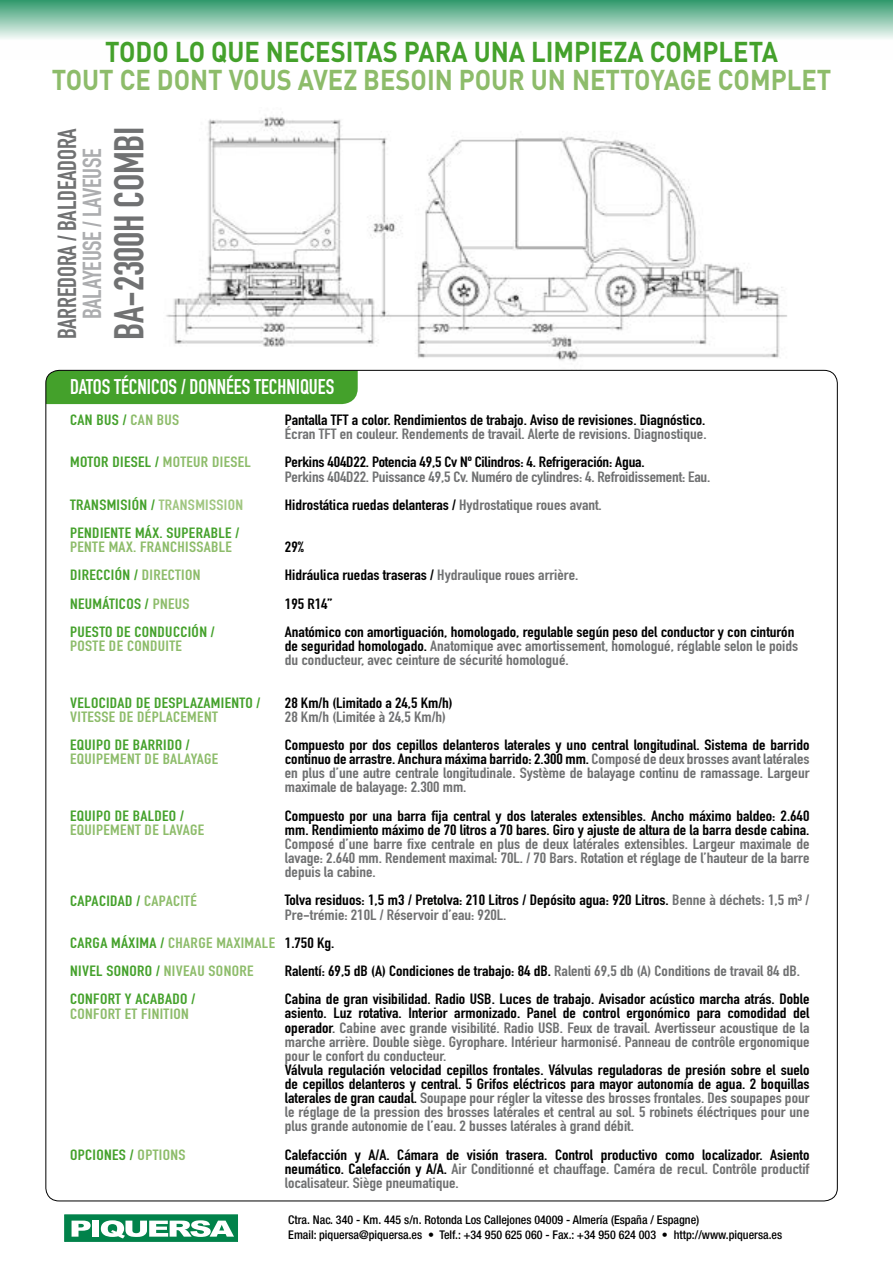
<style>
.page{position:relative;width:893px;height:1263px;background:#fff}
.page>*{position:absolute;margin:0;border:0;box-sizing:border-box;transform-origin:0 0}
.t1{font:700 40.95px "DIN Condensed";letter-spacing:-.01em;color:#707172}
.t2{font:700 28.35px "DIN";color:#8dbc6a;scale:.9 1}
.t3{font:700 28.35px "DIN";color:#44a12b;scale:.9 1}
.t4{font:700 25.8px "DIN Condensed";letter-spacing:-.01em;color:#707172}
.t5{font:700 25.8px "DIN Condensed";letter-spacing:-.01em;color:#acadaf}
.t6{font:700 21px "DIN Condensed";color:#fff}
.t7{font:700 14.7px/14.1px "DIN Condensed";color:#707172;text-align:justify;scale:1.18 1}
.t8{font:700 14.7px/28.2px "DIN Condensed";color:#000;scale:1.18 1}
.t9{font:700 14.7px/28.2px "DIN Condensed";letter-spacing:.02em;color:#44a12b;scale:1.18 1}
.t10{font:700 14.7px "DIN Condensed";letter-spacing:.02em;color:#8dbc6a;scale:1.18 1}
.t11{font:500 condensed 12px/14.4px "Helvetica Neue LT Std";color:#000}
.s1{color:#8dbc6a}
.s2{color:#a0c680}
.s3{color:#000}
.s4{color:#707172}
.s5{color:#57585a}
</style>
<div class="page">
<div style="left:46px;top:370px;width:312px;height:34px;background:#44a12b"></div>
<svg style="left:0;top:0;width:893px;height:39px;background:#91c8b0"></svg>
<img style="left:163px;top:116px;width:627px;height:254px">
<div style="left:64px;top:1214px;width:174px;height:28px;background:#01824a;border:1px solid #01824a"></div>
<svg style="left:72px;top:1220px;width:19px;height:16px"></svg>
<div style="left:92px;top:1220px;width:7px;height:16px;background:#fff"></div>
<svg style="left:101px;top:1220px;width:133px;height:18px"></svg>
<h2 class="t3" style="left:105px;top:34px;width:749px">TODO LO QUE NECESITAS PARA UNA LIMPIEZA COMPLETA</h2>
<h2 class="t2" style="left:52px;top:62px;width:868px">TOUT CE DONT VOUS AVEZ BESOIN POUR UN NETTOYAGE COMPLET</h2>
<h3 class="t4" style="left:50px;top:339px;width:212px;rotate:-90deg">BARREDORA / BALDEADORA</h3>
<h3 class="t5" style="left:75px;top:319px;width:172px;rotate:-90deg">BALAYEUSE / LAVEUSE</h3>
<h1 class="t1" style="left:102px;top:340px;width:215px;rotate:-90deg">BA-2300H COMBI</h1>
<h3 class="t6" style="left:70px;top:372px;width:266px">DATOS TÉCNICOS / DONNÉES TECHNIQUES</h3>
<p class="t9" style="left:70px;top:406px;width:94px">CAN BUS / <span class="s1">CAN BUS</span></p>
<p class="t9" style="left:70px;top:448px;width:155px">MOTOR DIESEL / <span class="s1">MOTEUR DIESEL</span></p>
<p class="t9" style="left:70px;top:490px;width:148px">TRANSMISIÓN / <span class="s2">TRANSMISSION<br></span>PENDIENTE MÁX. SUPERABLE /</p>
<p class="t9" style="left:70px;top:533px;width:139px"><span class="s1">PENTE MAX. FRANCHISSABLE<br></span>DIRECCIÓN / <span class="s1">DIRECTION<br></span>NEUMÁTICOS / <span class="s1">PNEUS<br></span>PUESTO DE CONDUCCIÓN /</p>
<p class="t10" style="left:70px;top:636px;width:96px">POSTE DE CONDUITE</p>
<p class="t9" style="left:70px;top:688px;width:163px">VELOCIDAD DE DESPLAZAMIENTO /</p>
<p class="t10" style="left:70px;top:707px;width:127px">VITESSE DE DÉPLACEMENT</p>
<p class="t9" style="left:70px;top:731px;width:103px">EQUIPO DE BARRIDO /</p>
<p class="t10" style="left:70px;top:749px;width:127px">EQUIPEMENT DE BALAYAGE</p>
<p class="t9" style="left:70px;top:801px;width:98px">EQUIPO DE BALDEO /</p>
<p class="t10" style="left:70px;top:820px;width:115px">EQUIPEMENT DE LAVAGE</p>
<p class="t9" style="left:70px;top:886px;width:109px">CAPACIDAD / <span class="s1">CAPACITÉ</span></p>
<p class="t9" style="left:70px;top:928px;width:175px">CARGA MÁXIMA / <span class="s1">CHARGE MAXIMALE<br></span>NIVEL SONORO / <span class="s1">NIVEAU SONORE<br></span>CONFORT Y ACABADO /</p>
<p class="t10" style="left:70px;top:1003px;width:102px">CONFORT ET FINITION</p>
<p class="t9" style="left:70px;top:1140px;width:99px">OPCIONES / <span class="s1">OPTIONS</span></p>
<p class="t8" style="left:285px;top:406px;width:358px">Pantalla TFT a color. Rendimientos de trabajo. Aviso de revisiones. Diagnóstico.</p>
<p class="t7" style="left:285px;top:427px;width:359px">Écran TFT en couleur. Rendements de travail. Alerte de revisions. Diagnostique.</p>
<p class="t8" style="left:285px;top:448px;width:306px">Perkins 404D22. Potencia 49,5 Cv Nº Cilindros: 4. Refrigeración: Agua.</p>
<p class="t7" style="left:285px;top:462px;width:362px;line-height:28.2px">Perkins 404D22. Puissance 49,5 Cv. Numéro de cylindres: 4. Refroidissement: Eau.<br><span class="s3">Hidrostática ruedas delanteras /</span> Hydrostatique roues avant.</p>
<p class="t8" style="left:285px;top:533px;width:433px">29%<br>Hidráulica ruedas traseras / <span class="s4">Hydraulique roues arrière.<br></span>195 R14”<br>Anatómico con amortiguación, homologado, regulable según peso del conductor y con cinturón</p>
<p class="t7" style="left:285px;top:639px;width:436px"><span class="s3">de seguridad homologado.</span> Anatomique avec amortissement, homologué, réglable selon le poids du conducteur, avec ceinture de sécurité homologué.</p>
<p class="t8" style="left:285px;top:688px;width:144px">28 Km/h (Limitado a 24,5 Km/h)</p>
<p class="t7" style="left:285px;top:709px;width:138px">28 Km/h (Limitée à 24,5 Km/h)</p>
<p class="t7" style="left:285px;top:738px;width:446px"><span class="s3">Compuesto por dos cepillos delanteros laterales y uno central longitudinal. Sistema de barrido continuo de arrastre. Anchura máxima barrido: 2.300 mm.</span> Composé de deux brosses avant latérales en plus d’une autre centrale longitudinale. Système de balayage continu de ramassage. Largeur maximale de balayage: 2.300 mm.</p>
<p class="t8" style="left:285px;top:808px;width:446px;line-height:14.1px">Compuesto por una barra fija central y dos laterales extensibles. Ancho máximo baldeo: 2.640 mm. Rendimiento máximo de 70 litros a 70 bares. Giro y ajuste de altura de la barra desde cabina.</p>
<p class="t7" style="left:285px;top:837px;width:446px">Composé d’une barre fixe centrale en plus de deux latérales extensibles. Largeur maximale de lavage: 2.640 mm. Rendement maximal: 70L. / 70 Bars. Rotation et réglage de l’hauteur de la barre depuis la cabine.</p>
<p class="t8" style="left:285px;top:893px;width:446px;line-height:14.1px">Tolva residuos: 1,5 m3 / Pretolva: 210 Litros / Depósito agua: 920 Litros. <span class="s4">Benne à déchets: 1,5 m³ /<br>Pre-trémie: 210L / Réservoir d’eau: 920L.</span></p>
<p class="t8" style="left:285px;top:928px;width:446px">1.750 Kg.<br>Ralentí: 69,5 dB (A) Condiciones de trabajo: 84 dB. <span class="s4">Ralenti 69,5 db (A) Conditions de travail 84 dB.<br></span>Cabina de gran visibilidad. Radio USB. Luces de trabajo. Avisador acústico marcha atrás. Doble</p>
<p class="t7" style="left:285px;top:1006px;width:446px"><span class="s3">asiento. Luz rotativa. Interior armonizado. Panel de control ergonómico para comodidad del operador</span><span class="s5">.</span> Cabine avec grande visibilité. Radio USB. Feux de travail. Avertisseur acoustique de la marche arrière. Double siège. Gyrophare. Intérieur harmonisé. Panneau de contrôle ergonomique pour le confort du conducteur.</p>
<p class="t7" style="left:285px;top:1063px;width:446px"><span class="s3">Válvula regulación velocidad cepillos frontales. Válvulas reguladoras de presión sobre el suelo de cepillos delanteros y central. 5 Grifos eléctricos para mayor autonomía de agua. 2 boquillas laterales de gran caudal.</span> Soupape pour régler la vitesse des brosses frontales. Des soupapes pour le réglage de la pression des brosses latérales et central au sol. 5 robinets éléctriques pour une plus grande autonomie de l’eau. 2 busses latérales à grand débit.</p>
<p class="t8" style="left:285px;top:1147px;width:446px;line-height:14.1px;text-align:justify">Calefacción y A/A. Cámara de visión trasera. Control productivo como localizador. Asiento neumático. Calefacción y A/A. <span class="s4">Air Conditionné et chauffage. Caméra de recul. Contrôle productif localisateur. Siège pneumatique.</span></p>
<p class="t11" style="left:288px;top:1212px;width:495px">Ctra. Nac. 340 - Km. 445 s/n. Rotonda Los Callejones 04009 - Almería (España / Espagne)<br>Email: piquersa@piquersa.es • Telf.: +34 950 625 060 - Fax.: +34 950 624 003 • http://www.piquersa.es</p>
</div>
